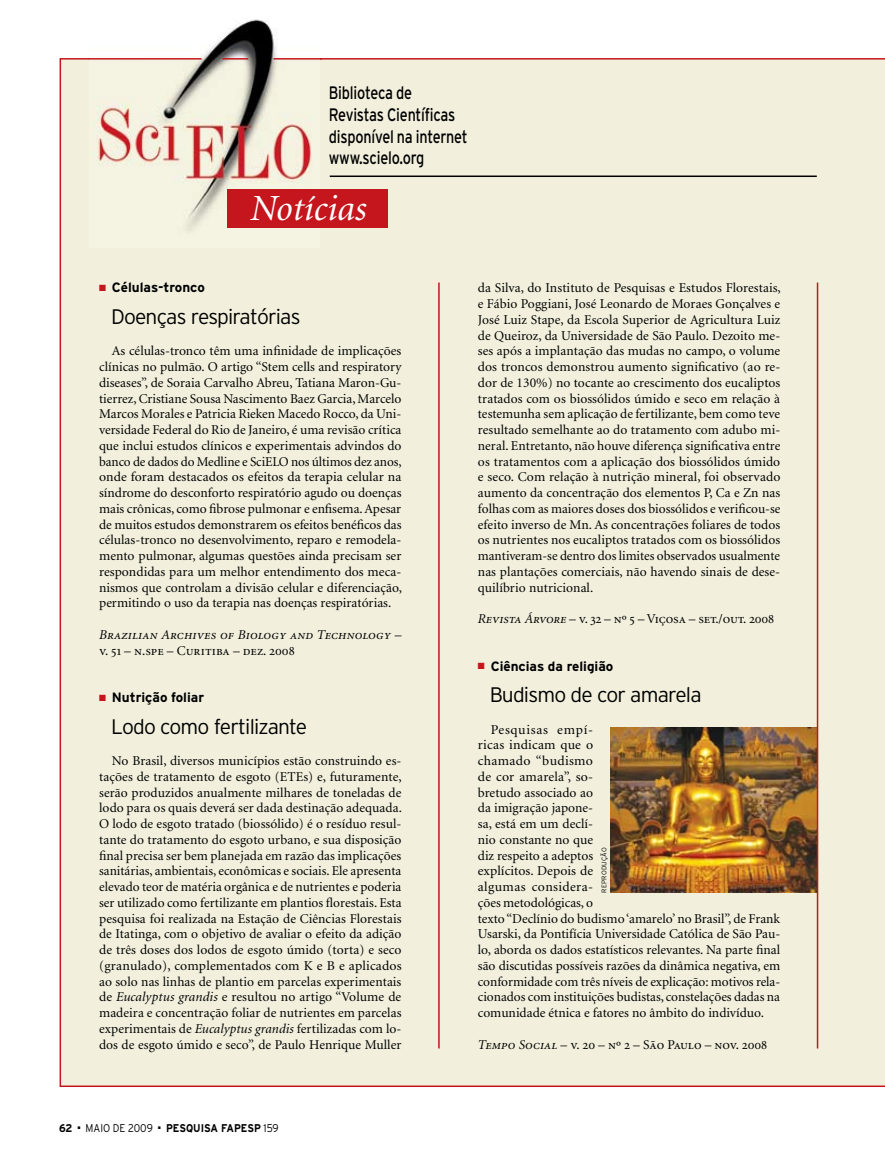
<style>
.page{position:relative;width:885px;height:1170px;background:#fff}
.page>*{position:absolute;margin:0;border:0;box-sizing:border-box;transform-origin:0 0}
.t1{font:italic 36.9px "Minion";color:#fff}
.t2{font:300 21px "Interstate";letter-spacing:-.04em;color:#000}
.t3{font:18px/21.6px "Interstate";letter-spacing:-.015em;color:#000;scale:.8 1}
.t4{font:13.5px/15.8px "Minion";color:#000;text-align:justify}
.t5{font:13.5px "Minion Regular SC";color:#000}
.t6{font:700 13.5px "Interstate";color:#000}
.t7{font:13.5px "Minion Italic SC";letter-spacing:.005em;color:#000}
.t8{font:700 11.25px "Interstate";color:#000;scale:.9 1}
.t9{font:300 11.25px "Interstate";color:#000;scale:.9 1}
.t10{font:300 6.75px "Interstate";letter-spacing:.025em;color:#000}
.s1{color:#c4161c}
.s2{font-family:"Minion Regular SC"}
.s3{font-style:italic}
.s4{font-family:"Minion Italic SC"}
.s5{font-weight:300}
</style>
<div class="page">
<div style="left:60px;top:58px;width:824px;height:1028px;background:#f2f0dd"></div>
<img style="left:90px;top:19px;width:229px;height:228px">
<hr style="left:89px;top:58px;width:112px;height:2px;background:#c4161c">
<hr style="left:273px;top:58px;width:49px;height:2px;background:#c4161c">
<hr style="left:222px;top:58px;width:26px;height:2px;background:#c4161c">
<hr style="left:330px;top:175px;width:486px;height:2px;background:#000">
<div style="left:227px;top:189px;width:161px;height:38px;background:#c4161c"></div>
<img style="left:610px;top:727px;width:206px;height:165px">
<hr style="left:438px;top:282px;width:1px;height:766px;background:#c4161c">
<hr style="left:816px;top:282px;width:2px;height:766px;background:#c4161c">
<h3 class="t3" style="left:329px;top:82px;width:175px">Biblioteca de<br>Revistas Científicas disponível na internet www.scielo.org</h3>
<h1 class="t1" style="left:250px;top:190px;width:118px">Notícias</h1>
<p class="t6" style="left:99px;top:280px;width:107px"><span class="s1">■</span> Células-tronco</p>
<h2 class="t2" style="left:111px;top:304px;width:191px">Doenças respiratórias</h2>
<p class="t4" style="left:99px;top:343px;width:304px;text-indent:13px">As células-tronco têm uma infinidade de implicações clínicas no pulmão. O artigo “Stem cells and respiratory diseases”, de Soraia Carvalho Abreu, Tatiana Maron-Gu&shy;tierrez, Cristiane Sousa Nascimento Baez Garcia, Marcelo Marcos Morales e Patricia Rieken Macedo Rocco, da Uni&shy;versidade Federal do Rio de Janeiro, é uma revisão crítica que inclui estudos clínicos e experimentais advindos do banco de dados do Medline e SciELO nos últimos dez anos, onde foram destacados os efeitos da terapia celular na síndrome do desconforto respiratório agudo ou doenças mais crônicas, como fibrose pulmonar e enfisema. Apesar de muitos estudos demonstrarem os efeitos benéficos das células-tronco no desenvolvimento, reparo e remodela&shy;mento pulmonar, algumas questões ainda precisam ser respondidas para um melhor entendimento dos meca&shy;nismos que controlam a divisão celular e diferenciação, permitindo o uso da terapia nas doenças respiratórias.</p>
<p class="t7" style="left:99px;top:628px;width:304px">Brazilian Archives of Biology and Technology <span class="s2">–</span></p>
<p class="t5" style="left:99px;top:643px;width:197px">v. 51 – n.spe – Curitiba – dez. 2008</p>
<p class="t6" style="left:99px;top:689px;width:106px"><span class="s1">■</span> Nutrição foliar</p>
<h2 class="t2" style="left:111px;top:714px;width:197px">Lodo como fertilizante</h2>
<p class="t4" style="left:99px;top:753px;width:304px;text-indent:13px">No Brasil, diversos municípios estão construindo es&shy;tações de tratamento de esgoto (ETEs) e, futuramente, serão produzidos anualmente milhares de toneladas de lodo para os quais deverá ser dada destinação adequada.<br>O lodo de esgoto tratado (biossólido) é o resíduo resul&shy;tante do tratamento do esgoto urbano, e sua disposição final precisa ser bem planejada em razão das implicações sanitárias, ambientais, econômicas e sociais. Ele apresenta elevado teor de matéria orgânica e de nutrientes e poderia ser utilizado como fertilizante em plantios florestais. Esta pesquisa foi realizada na Estação de Ciências Florestais de Itatinga, com o objetivo de avaliar o efeito da adição de três doses dos lodos de esgoto úmido (torta) e seco (granulado), complementados com K e B e aplicados ao solo nas linhas de plantio em parcelas experimentais de <span class="s3">Eucalyptus grandis</span> e resultou no artigo “Volume de madeira e concentração foliar de nutrientes em parcelas experimentais de <span class="s3">Eucalyptus grandis</span> fertilizadas com lo&shy;dos de esgoto úmido e seco”, de Paulo Henrique Muller</p>
<p class="t4" style="left:478px;top:280px;width:304px">da Silva, do Instituto de Pesquisas e Estudos Florestais, e Fábio Poggiani, José Leonardo de Moraes Gonçalves e José Luiz Stape, da Escola Superior de Agricultura Luiz de Queiroz, da Universidade de São Paulo. Dezoito me&shy;ses após a implantação das mudas no campo, o volume dos troncos demonstrou aumento significativo (ao re&shy;dor de 130%) no tocante ao crescimento dos eucaliptos tratados com os biossólidos úmido e seco em relação à testemunha sem aplicação de fertilizante, bem como teve resultado semelhante ao do tratamento com adubo mi&shy;neral. Entretanto, não houve diferença significativa entre os tratamentos com a aplicação dos biossólidos úmido e seco. Com relação à nutrição mineral, foi observado aumento da concentração dos elementos P, Ca e Zn nas folhas com as maiores doses dos biossólidos e verificou-se efeito inverso de Mn. As concentrações foliares de todos os nutrientes nos eucaliptos tratados com os biossólidos mantiveram-se dentro dos limites observados usualmente nas plantações comerciais, não havendo sinais de dese&shy;quilíbrio nutricional.</p>
<p class="t5" style="left:478px;top:612px;width:298px"><span class="s4">Revista Árvore</span> – v. 32 – nº 5 – Viçosa – set./out. 2008</p>
<p class="t6" style="left:478px;top:658px;width:137px"><span class="s1">■</span> Ciências da religião</p>
<h2 class="t2" style="left:490px;top:682px;width:213px">Budismo de cor amarela</h2>
<p class="t4" style="left:478px;top:721px;width:304px;text-align:left;text-indent:13px">Pesquisas empí-<br>ricas indicam que o<br>chamado “budismo<br>de cor amarela”, so-<br>bretudo associado ao<br>da imigração japone-<br>sa, está em um declí-<br>nio constante no que<br>diz respeito a adeptos<br>explícitos. Depois de<br>algumas considera-<br>ções metodológicas, o<br>texto “Declínio do budismo ‘amarelo’ no Brasil”, de Frank Usarski, da Pontifícia Universidade Católica de São Pau&shy;lo, aborda os dados estatísticos relevantes. Na parte final são discutidas possíveis razões da dinâmica negativa, em conformidade com três níveis de explicação: motivos rela&shy;cionados com instituições budistas, constelações dadas na comunidade étnica e fatores no âmbito do indivíduo.</p>
<p class="t5" style="left:478px;top:1037px;width:291px"><span class="s4">Tempo Social</span> – v. 20 – nº 2 – São Paulo – nov. 2008</p>
<p class="t10" style="left:600px;top:892px;width:47px;rotate:-90deg">reprodução</p>
<p class="t8" style="left:59px;top:1121px;width:16px">62</p>
<p class="t9" style="left:78px;top:1121px;width:85px">■ maio DE 2009</p>
<p class="t8" style="left:158px;top:1121px;width:135px">■ PESQUISA FAPESP <span class="s5">159</span></p>
</div>
